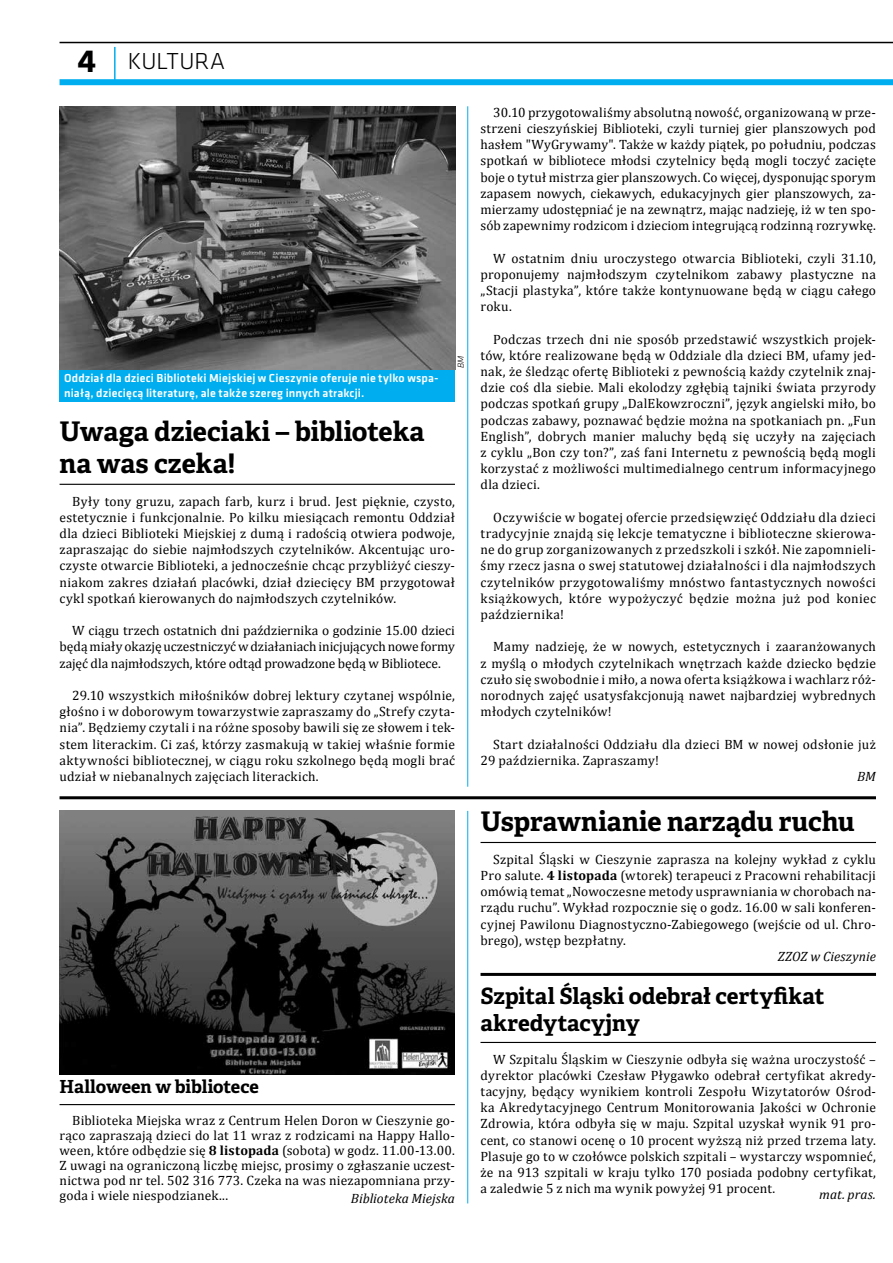
<style>
.page{position:relative;width:893px;height:1263px;background:#fff}
.page>*{position:absolute;margin:0;border:0;box-sizing:border-box;transform-origin:0 0}
.t1{font:700 27px/32.4px "Adelle Basic";letter-spacing:-.005em;color:#000}
.t2{font:300 24px "Klavika";letter-spacing:-.005em;color:#000}
.t3{font:700 22.5px/27px "Adelle Basic";letter-spacing:-.005em;color:#000}
.t4{font:700 18px "Adelle Basic";letter-spacing:-.005em;color:#000}
.t5{font:13.5px/16.2px "Cambria";letter-spacing:.015em;color:#000;text-align:justify}
.t6{font:italic 13.5px "Cambria";letter-spacing:.005em;color:#000}
.t7{font:500 12px/14.4px "Klavika";letter-spacing:.015em;color:#fff}
.t8{font:italic 300 9px "Klavika";color:#000}
.s1{font-weight:700;font-size:33px}
.s2{font-weight:700}
</style>
<div class="page">
<hr style="left:114px;top:47px;width:2px;height:35px;background:#00aeef">
<div style="left:60px;top:79px;width:833px;height:6px;background:#00aeef"></div>
<hr style="left:60px;top:42px;width:833px;height:1px;background:#000">
<hr style="left:480px;top:1042px;width:396px;height:1px;background:#000">
<img style="left:60px;top:106px;width:395px;height:264px">
<hr style="left:60px;top:484px;width:395px;height:1px;background:#000">
<div style="left:60px;top:370px;width:395px;height:31px;background:#00aeef"></div>
<hr style="left:60px;top:796px;width:816px;height:3px;background:#000">
<hr style="left:60px;top:1104px;width:395px;height:1px;background:#000">
<img style="left:60px;top:811px;width:395px;height:263px">
<hr style="left:481px;top:842px;width:395px;height:1px;background:#000">
<hr style="left:481px;top:973px;width:395px;height:3px;background:#000">
<hr style="left:467px;top:811px;width:1px;height:392px;background:#00aeef">
<hr style="left:467px;top:106px;width:1px;height:681px;background:#00aeef">
<h2 class="t2" style="left:78px;top:46px;width:149px"><span class="s1">4</span> KULTURA</h2>
<p class="t7" style="left:64px;top:371px;width:376px">Oddział dla dzieci Biblioteki Miejskiej w Cieszynie oferuje nie tylko wspa&shy;niałą, dziecięcą literaturę, ale także szereg innych atrakcji.</p>
<p class="t8" style="left:455px;top:368px;width:14px;rotate:-90deg">BM</p>
<h1 class="t1" style="left:60px;top:415px;width:366px">Uwaga dzieciaki – biblioteka na was czeka!</h1>
<p class="t5" style="left:60px;top:493px;width:397px;text-indent:13px">Były tony gruzu, zapach farb, kurz i brud. Jest pięknie, czysto, estetycznie i funkcjonalnie. Po kilku miesiącach remontu Oddział dla dzieci Biblioteki Miejskiej z dumą i radością otwiera podwoje, zapraszając do siebie najmłodszych czytelników. Akcentując uro&shy;czyste otwarcie Biblioteki, a jednocześnie chcąc przybliżyć cieszy&shy;niakom zakres działań placówki, dział dziecięcy BM przygotował cykl spotkań kierowanych do najmłodszych czytelników.</p>
<p class="t5" style="left:60px;top:622px;width:397px;text-indent:13px">W ciągu trzech ostatnich dni października o godzinie 15.00 dzieci będą miały okazję uczestniczyć w działaniach inicjujących nowe formy zajęć dla najmłodszych, które odtąd prowadzone będą w Bibliotece.</p>
<p class="t5" style="left:60px;top:687px;width:397px;text-indent:13px">29.10 wszystkich miłośników dobrej lektury czytanej wspólnie, głośno i w doborowym towarzystwie zapraszamy do „Strefy czyta&shy;nia”. Będziemy czytali i na różne sposoby bawili się ze słowem i tek&shy;stem literackim. Ci zaś, którzy zasmakują w takiej właśnie formie aktywności bibliotecznej, w ciągu roku szkolnego będą mogli brać udział w niebanalnych zajęciach literackich.</p>
<h3 class="t4" style="left:60px;top:1075px;width:201px">Halloween w bibliotece</h3>
<p class="t5" style="left:60px;top:1112px;width:397px;line-height:15px;text-indent:13px">Biblioteka Miejska wraz z Centrum Helen Doron w Cieszynie go&shy;rąco zapraszają dzieci do lat 11 wraz z rodzicami na Happy Hallo&shy;ween, które odbędzie się <span class="s2">8 listopada</span> (sobota) w godz. 11.00-13.00.<br>Z uwagi na ograniczoną liczbę miejsc, prosimy o zgłaszanie uczest&shy;nictwa pod nr tel. 502 316 773. Czeka na was niezapomniana przy&shy;goda i wiele niespodzianek...</p>
<p class="t6" style="left:351px;top:1190px;width:106px">Biblioteka Miejska</p>
<p class="t5" style="left:481px;top:104px;width:397px;text-indent:13px">30.10 przygotowaliśmy absolutną nowość, organizowaną w prze&shy;strzeni cieszyńskiej Biblioteki, czyli turniej gier planszowych pod hasłem "WyGrywamy". Także w każdy piątek, po południu, podczas spotkań w bibliotece młodsi czytelnicy będą mogli toczyć zacięte boje o tytuł mistrza gier planszowych. Co więcej, dysponując sporym zapasem nowych, ciekawych, edukacyjnych gier planszowych, za&shy;mierzamy udostępniać je na zewnątrz, mając nadzieję, iż w ten spo&shy;sób zapewnimy rodzicom i dzieciom integrującą rodzinną rozrywkę.</p>
<p class="t5" style="left:481px;top:250px;width:397px;text-indent:13px">W ostatnim dniu uroczystego otwarcia Biblioteki, czyli 31.10, proponujemy najmłodszym czytelnikom zabawy plastyczne na „Stacji plastyka”, które także kontynuowane będą w ciągu całego roku.</p>
<p class="t5" style="left:481px;top:331px;width:397px;text-indent:13px">Podczas trzech dni nie sposób przedstawić wszystkich projek&shy;tów, które realizowane będą w Oddziale dla dzieci BM, ufamy jed&shy;nak, że śledząc ofertę Biblioteki z pewnością każdy czytelnik znaj&shy;dzie coś dla siebie. Mali ekolodzy zgłębią tajniki świata przyrody podczas spotkań grupy „DalEkowzroczni”, język angielski miło, bo podczas zabawy, poznawać będzie można na spotkaniach pn. „Fun English”, dobrych manier maluchy będą się uczyły na zajęciach z cyklu „Bon czy ton?”, zaś fani Internetu z pewnością będą mogli korzystać z możliwości multimedialnego centrum informacyjnego dla dzieci.</p>
<p class="t5" style="left:481px;top:509px;width:397px;text-indent:13px">Oczywiście w bogatej ofercie przedsięwzięć Oddziału dla dzieci tradycyjnie znajdą się lekcje tematyczne i biblioteczne skierowa&shy;ne do grup zorganizowanych z przedszkoli i szkół. Nie zapomnieli&shy;śmy rzecz jasna o swej statutowej działalności i dla najmłodszych czytelników przygotowaliśmy mnóstwo fantastycznych nowości książkowych, które wypożyczyć będzie można już pod koniec października!</p>
<p class="t5" style="left:481px;top:639px;width:397px;text-indent:13px">Mamy nadzieję, że w nowych, estetycznych i zaaranżowanych z myślą o młodych czytelnikach wnętrzach każde dziecko będzie czuło się swobodnie i miło, a nowa oferta książkowa i wachlarz róż&shy;norodnych zajęć usatysfakcjonują nawet najbardziej wybrednych młodych czytelników!</p>
<p class="t5" style="left:481px;top:736px;width:397px;text-indent:13px">Start działalności Oddziału dla dzieci BM w nowej odsłonie już<br>29 października. Zapraszamy!</p>
<p class="t6" style="left:857px;top:768px;width:20px">BM</p>
<h1 class="t1" style="left:481px;top:806px;width:376px">Usprawnianie narządu ruchu</h1>
<p class="t5" style="left:481px;top:851px;width:397px;text-indent:13px">Szpital Śląski w Cieszynie zaprasza na kolejny wykład z cyklu Pro salute. <span class="s2">4 listopada</span> (wtorek) terapeuci z Pracowni rehabilitacji omówią temat „Nowoczesne metody usprawniania w chorobach na&shy;rządu ruchu”. Wykład rozpocznie się o godz. 16.00 w sali konferen&shy;cyjnej Pawilonu Diagnostyczno-Zabiegowego (wejście od ul. Chro&shy;brego), wstęp bezpłatny.</p>
<p class="t6" style="left:778px;top:948px;width:100px">ZZOZ w Cieszynie</p>
<h3 class="t3" style="left:480px;top:983px;width:345px">Szpital Śląski odebrał certyfikat akredytacyjny</h3>
<p class="t5" style="left:480px;top:1051px;width:397px;text-indent:13px">W Szpitalu Śląskim w Cieszynie odbyła się ważna uroczystość – dyrektor placówki Czesław Płygawko odebrał certyfikat akredy&shy;tacyjny, będący wynikiem kontroli Zespołu Wizytatorów Ośrod&shy;ka Akredytacyjnego Centrum Monitorowania Jakości w Ochronie Zdrowia, która odbyła się w maju. Szpital uzyskał wynik 91 pro&shy;cent, co stanowi ocenę o 10 procent wyższą niż przed trzema laty.<br>Plasuje go to w czołówce polskich szpitali – wystarczy wspomnieć, że na 913 szpitali w kraju tylko 170 posiada podobny certyfikat, a zaledwie 5 z nich ma wynik powyżej 91 procent.</p>
<p class="t6" style="left:819px;top:1186px;width:58px">mat. pras.</p>
</div>
